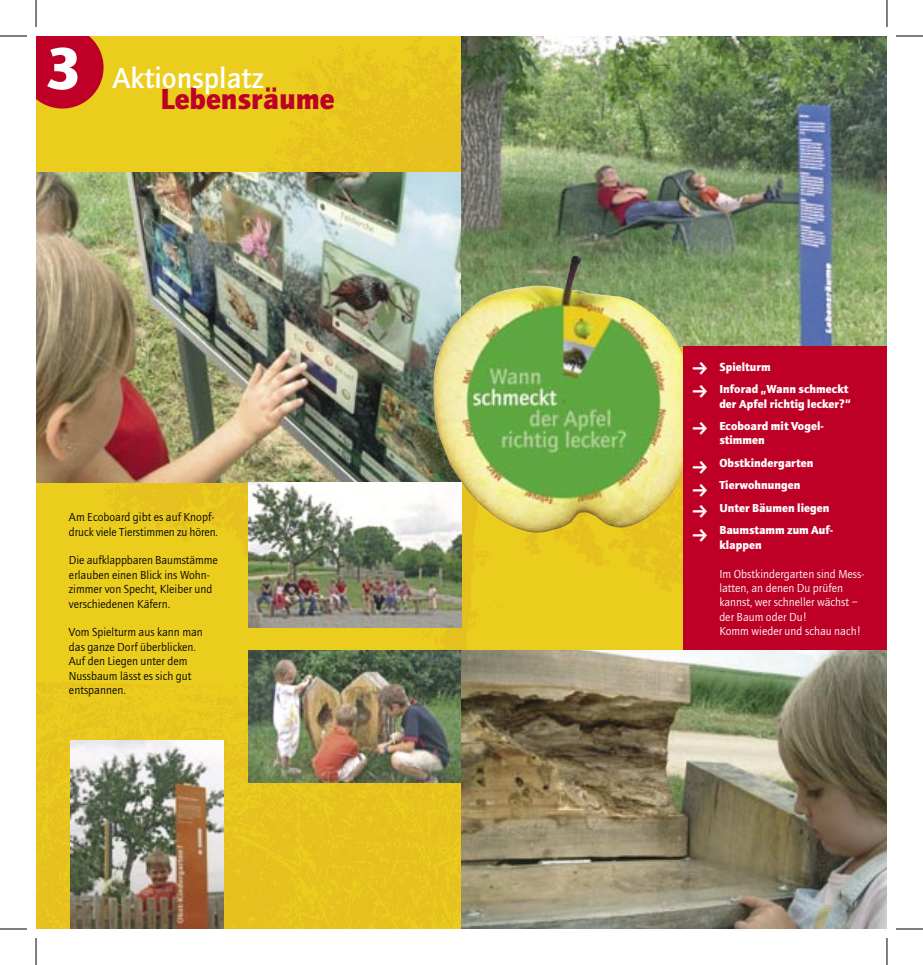
<style>
.page{position:relative;width:923px;height:965px;background:#fff}
.page>*{position:absolute;margin:0;border:0;box-sizing:border-box;transform-origin:0 0}
.t1{font:900 60.6px "Quay Sans";color:#fff}
.t2{font:500 30px "Quay Sans";color:#fff}
.t3{font:900 30px "Quay Sans";color:#be0027}
.fließtext{font:12px/14.4px "Quay Sans";letter-spacing:.005em;color:#000}
.fließtext-2{font:900 12px "Quay Sans";letter-spacing:.005em;color:#fff}
.fließtext-3{font:12px/14.4px "Quay Sans";letter-spacing:.005em;color:#fff}
</style>
<div class="page">
<img style="left:36px;top:36px;width:646px;height:893px">
<img style="left:36px;top:172px;width:425px;height:310px">
<svg style="left:36px;top:36px;width:68px;height:73px;background:#c31a25"></svg>
<img style="left:249px;top:650px;width:212px;height:133px">
<img style="left:70px;top:740px;width:153px;height:189px">
<img style="left:461px;top:36px;width:425px;height:310px">
<img style="left:249px;top:482px;width:212px;height:145px">
<img style="left:432px;top:255px;width:263px;height:278px">
<div style="left:682px;top:346px;width:204px;height:314px;background:#be0027"></div>
<img style="left:461px;top:650px;width:425px;height:279px">
<svg style="left:36px;top:0;width:1px;height:27px"></svg>
<svg style="left:0;top:36px;width:27px;height:1px"></svg>
<svg style="left:886px;top:0;width:1px;height:27px"></svg>
<svg style="left:896px;top:36px;width:26px;height:1px"></svg>
<svg style="left:36px;top:938px;width:1px;height:27px"></svg>
<svg style="left:0;top:929px;width:27px;height:1px"></svg>
<svg style="left:886px;top:938px;width:1px;height:27px"></svg>
<svg style="left:896px;top:929px;width:26px;height:1px"></svg>
<p class="t1" style="left:46px;top:33px;width:37px">3</p>
<p class="t2" style="left:113px;top:61px;width:152px">Aktionsplatz</p>
<p class="t3" style="left:160px;top:81px;width:175px">Lebensräume</p>
<p class="fließtext" style="left:69px;top:510px;width:150px">Am Ecoboard gibt es auf Knopf&shy;druck viele Tierstimmen zu hören.</p>
<p class="fließtext" style="left:69px;top:553px;width:150px">Die aufklappbaren Baumstämme erlauben einen Blick ins Wohn&shy;zimmer von Specht, Kleiber und verschiedenen Käfern.</p>
<p class="fließtext" style="left:69px;top:625px;width:135px">Vom Spielturm aus kann man das ganze Dorf überblicken.</p>
<p class="fließtext" style="left:69px;top:654px;width:120px">Auf den Liegen unter dem</p>
<p class="fließtext" style="left:69px;top:669px;width:124px">Nussbaum lässt es sich gut</p>
<p class="fließtext" style="left:69px;top:683px;width:58px">entspannen.</p>
<p class="fließtext-2" style="left:719px;top:360px;width:53px">Spielturm</p>
<p class="fließtext-2" style="left:719px;top:382px;width:131px">Inforad „Wann schmeckt</p>
<p class="fließtext-2" style="left:719px;top:396px;width:133px">der Apfel richtig lecker?“</p>
<p class="fließtext-2" style="left:719px;top:419px;width:106px">Ecoboard mit Vogel-</p>
<p class="fließtext-2" style="left:719px;top:433px;width:47px">stimmen</p>
<p class="fließtext-2" style="left:719px;top:456px;width:95px">Obstkindergarten</p>
<p class="fließtext-2" style="left:719px;top:478px;width:82px">Tierwohnungen</p>
<p class="fließtext-2" style="left:719px;top:501px;width:111px">Unter Bäumen liegen</p>
<p class="fließtext-2" style="left:719px;top:523px;width:115px">Baumstamm zum Auf-</p>
<p class="fließtext-2" style="left:719px;top:538px;width:44px">klappen</p>
<p class="fließtext-3" style="left:719px;top:567px;width:147px">Im Obstkindergarten sind Mess&shy;latten, an denen Du prüfen kannst, wer schneller wächst – der Baum oder Du!</p>
<p class="fließtext-3" style="left:719px;top:624px;width:143px">Komm wieder und schau nach!</p>
</div>
